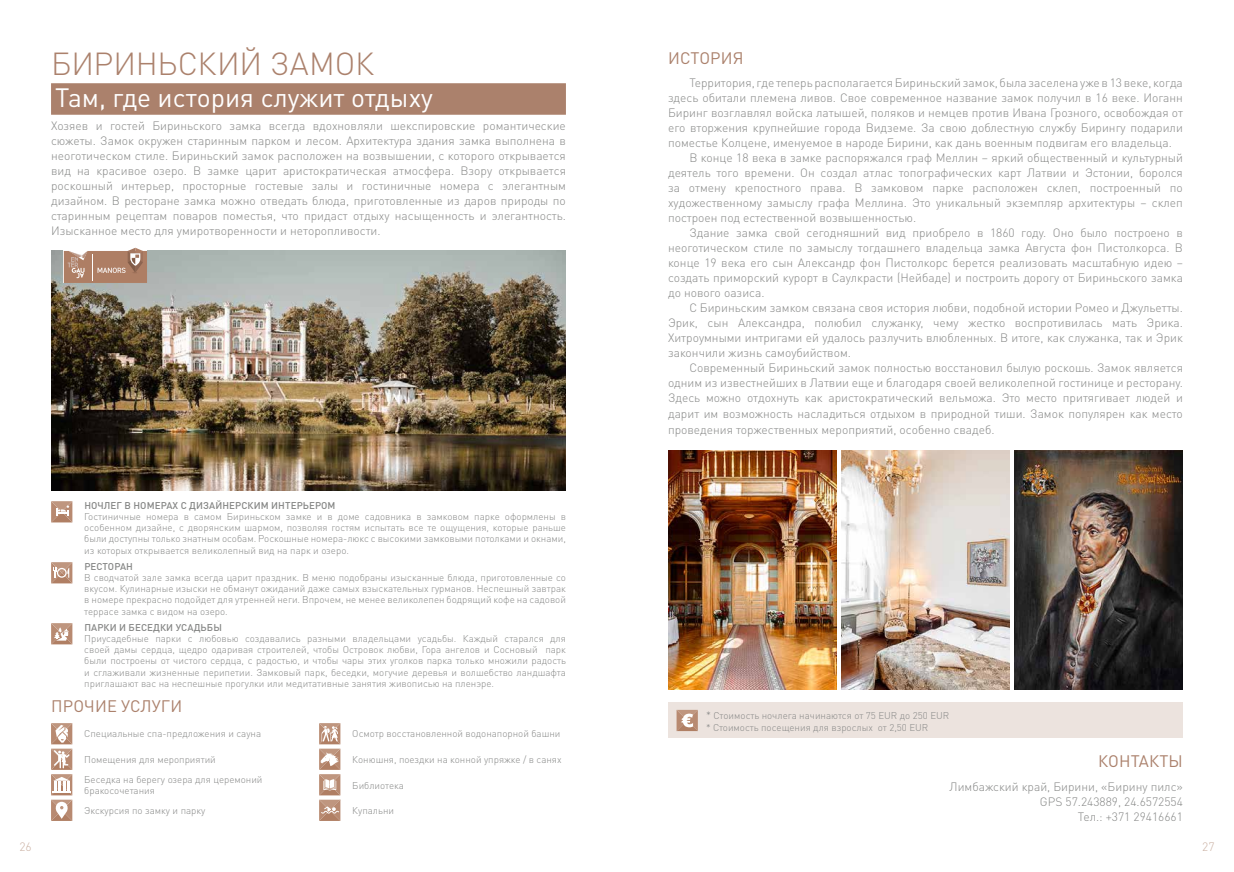
<style>
.page{position:relative;width:1234px;height:872px;background:#fff}
.page>*{position:absolute;margin:0;border:0;box-sizing:border-box;transform-origin:0 0}
.t1{font:300 31.5px "DIN Pro";letter-spacing:-.01em;color:#ab816c}
.t2{font:26.25px "DIN Pro";color:#fff}
.t3{font:16.5px "DIN Pro";letter-spacing:.01em;color:#ab816c}
.t4{font:300 12px/15px "DIN Pro";color:#868786;text-align:justify}
.t5{font:300 12px "DIN Pro";color:#cab0a2}
.t6{font:300 9.75px/11.2px "DIN Pro";color:#868786}
.t7{font:500 9.75px "DIN Pro";letter-spacing:.01em;color:#868786}
.s1{font-size:10.5px}
</style>
<div class="page">
<div style="left:51px;top:83px;width:515px;height:32px;background:#ab816c"></div>
<svg style="left:51px;top:723px;width:21px;height:98px"></svg>
<svg style="left:319px;top:723px;width:21px;height:98px"></svg>
<svg style="left:51px;top:501px;width:21px;height:21px"></svg>
<svg style="left:51px;top:562px;width:21px;height:21px"></svg>
<svg style="left:51px;top:623px;width:21px;height:21px"></svg>
<img style="left:841px;top:450px;width:168px;height:240px">
<img style="left:668px;top:450px;width:168px;height:240px">
<img style="left:1014px;top:450px;width:168px;height:240px">
<div style="left:668px;top:702px;width:514px;height:36px;background:#ece3de"></div>
<svg style="left:676px;top:710px;width:21px;height:21px"></svg>
<img style="left:51px;top:251px;width:515px;height:239px">
<svg style="left:64px;top:248px;width:83px;height:35px"></svg>
<h1 class="t1" style="left:51px;top:42px;width:324px">БИРИНЬСКИЙ ЗАМОК</h1>
<h2 class="t2" style="left:55px;top:76px;width:379px">Там, где история служит отдыху</h2>
<p class="t4" style="left:51px;top:118px;width:516px">Хозяев и гостей Бириньского замка всегда вдохновляли шекспировские романтические сюжеты. Замок окружен старинным парком и лесом. Архитектура здания замка выполнена в неоготическом стиле. Бириньский замок расположен на возвышении, с которого открывается вид на красивое озеро. В замке царит аристократическая атмосфера. Взору открывается роскошный интерьер, просторные гостевые залы и гостиничные номера с элегантным дизайном. В ресторане замка можно отведать блюда, приготовленные из даров природы по старинным рецептам поваров поместья, что придаст отдыху насыщенность и элегантность.<br>Изысканное место для умиротворенности и неторопливости.</p>
<p class="t7" style="left:84px;top:497px;width:253px">НОЧЛЕГ В НОМЕРАХ С ДИЗАЙНЕРСКИМ ИНТЕРЬЕРОМ</p>
<p class="t6" style="left:84px;top:510px;width:483px;text-align:justify">Гостиничные номера в самом Бириньском замке и в доме садовника в замковом парке оформлены в особенном дизайне, с дворянским шармом, позволяя гостям испытать все те ощущения, которые раньше были доступны только знатным особам. Роскошные номера-люкс с высокими замковыми потолками и окнами, из которых открывается великолепный вид на парк и озеро.</p>
<p class="t7" style="left:84px;top:558px;width:50px">РЕСТОРАН</p>
<p class="t6" style="left:84px;top:571px;width:483px;text-align:justify">В сводчатой зале замка всегда царит праздник. В меню подобраны изысканные блюда, приготовленные со вкусом. Кулинарные изыски не обманут ожиданий даже самых взыскательных гурманов. Неспешный завтрак в номере прекрасно подойдет для утренней неги. Впрочем, не менее великолепен бодрящий кофе на садовой террасе замка с видом на озеро.</p>
<p class="t7" style="left:84px;top:619px;width:139px">ПАРКИ И БЕСЕДКИ УСАДЬБЫ</p>
<p class="t6" style="left:84px;top:632px;width:483px;text-align:justify">Приусадебные парки с любовью создавались разными владельцами усадьбы. Каждый старался для своей дамы сердца, щедро одаривая строителей, чтобы Островок любви, Гора ангелов и Сосновый парк были построены от чистого сердца, с радостью, и чтобы чары этих уголков парка только множили радость и сглаживали жизненные перипетии. Замковый парк, беседки, могучие деревья и волшебство ландшафта приглашают вас на неспешные прогулки или медитативные занятия живописью на пленэре.</p>
<h3 class="t3" style="left:51px;top:693px;width:133px">ПРОЧИЕ УСЛУГИ</h3>
<p class="t6" style="left:84px;top:728px;width:178px">Специальные спа-предложения и сауна</p>
<p class="t6" style="left:84px;top:749px;width:180px;line-height:20px">Помещения для мероприятий<br>Беседка на берегу озера для церемоний</p>
<p class="t6" style="left:84px;top:780px;width:123px;line-height:20px">бракосочетания<br>Экскурсия по замку и парку</p>
<p class="t6" style="left:352px;top:728px;width:210px">Осмотр восстановленной водонапорной башни</p>
<p class="t6" style="left:352px;top:753px;width:211px">Конюшня, поездки на конной упряжке / в санях</p>
<p class="t6" style="left:352px;top:779px;width:53px">Библиотека</p>
<p class="t6" style="left:352px;top:804px;width:43px">Купальни</p>
<h3 class="t3" style="left:668px;top:45px;width:77px">ИСТОРИЯ</h3>
<p class="t4" style="left:689px;top:75px;width:495px">Территория, где теперь располагается Бириньский замок, была заселена уже в 13 веке, когда</p>
<p class="t4" style="left:668px;top:90px;width:516px">здесь обитали племена ливов. Свое современное название замок получил в 16 веке. Иоганн</p>
<p class="t4" style="left:668px;top:105px;width:516px">Биринг возглавлял войска латышей, поляков и немцев против Ивана Грозного, освобождая от</p>
<p class="t4" style="left:668px;top:120px;width:516px">его вторжения крупнейшие города Видземе. За свою доблестную службу Бирингу подарили</p>
<p class="t4" style="left:668px;top:135px;width:505px">поместье Колцене, именуемое в народе Бирини, как дань военным подвигам его владельца.</p>
<p class="t4" style="left:689px;top:150px;width:495px">В конце 18 века в замке распоряжался граф Меллин – яркий общественный и культурный</p>
<p class="t4" style="left:668px;top:165px;width:516px">деятель того времени. Он создал атлас топографических карт Латвии и Эстонии, боролся</p>
<p class="t4" style="left:668px;top:180px;width:516px">за отмену крепостного права. В замковом парке расположен склеп, построенный по</p>
<p class="t4" style="left:668px;top:195px;width:516px">художественному замыслу графа Меллина. Это уникальный экземпляр архитектуры – склеп</p>
<p class="t4" style="left:668px;top:210px;width:250px">построен под естественной возвышенностью.</p>
<p class="t4" style="left:689px;top:225px;width:495px">Здание замка свой сегодняшний вид приобрело в 1860 году. Оно было построено в</p>
<p class="t4" style="left:668px;top:240px;width:516px">неоготическом стиле по замыслу тогдашнего владельца замка Августа фон Пистолкорса. В</p>
<p class="t4" style="left:668px;top:255px;width:516px">конце 19 века его сын Александр фон Пистолкорс берется реализовать масштабную идею –</p>
<p class="t4" style="left:668px;top:270px;width:516px">создать приморский курорт в Саулкрасти (Нейбаде) и построить дорогу от Бириньского замка</p>
<p class="t4" style="left:668px;top:285px;width:98px">до нового оазиса.</p>
<p class="t4" style="left:689px;top:300px;width:495px">С Бириньским замком связана своя история любви, подобной истории Ромео и Джульетты.</p>
<p class="t4" style="left:668px;top:315px;width:516px">Эрик, сын Александра, полюбил служанку, чему жестко воспротивилась мать Эрика.</p>
<p class="t4" style="left:668px;top:330px;width:516px">Хитроумными интригами ей удалось разлучить влюбленных. В итоге, как служанка, так и Эрик</p>
<p class="t4" style="left:668px;top:345px;width:184px">закончили жизнь самоубийством.</p>
<p class="t4" style="left:689px;top:360px;width:495px">Современный Бириньский замок полностью восстановил былую роскошь. Замок является</p>
<p class="t4" style="left:668px;top:375px;width:516px">одним из известнейших в Латвии еще и благодаря своей великолепной гостинице и ресторану.</p>
<p class="t4" style="left:668px;top:390px;width:516px">Здесь можно отдохнуть как аристократический вельможа. Это место притягивает людей и</p>
<p class="t4" style="left:668px;top:406px;width:516px">дарит им возможность насладиться отдыхом в природной тиши. Замок популярен как место</p>
<p class="t4" style="left:668px;top:421px;width:328px">проведения торжественных мероприятий, особенно свадеб.</p>
<p class="t6" style="left:705px;top:708px;width:245px;line-height:12px"><span class="s1">*</span> Стоимость ночлега начинаются от 75 EUR до 250 EUR * Стоимость посещения для взрослых от 2,50 EUR</p>
<h3 class="t3" style="left:1097px;top:748px;width:86px">КОНТАКТЫ</h3>
<p class="t4" style="left:949px;top:778px;width:235px;text-align:right">Лимбажский край, Бирини, «Бирину пилс»<br>GPS 57.243889, 24.6572554<br>Teл.: +371 29416661</p>
<p class="t5" style="left:19px;top:838px;width:14px">26</p>
<p class="t5" style="left:1201px;top:838px;width:14px">27</p>
</div>
